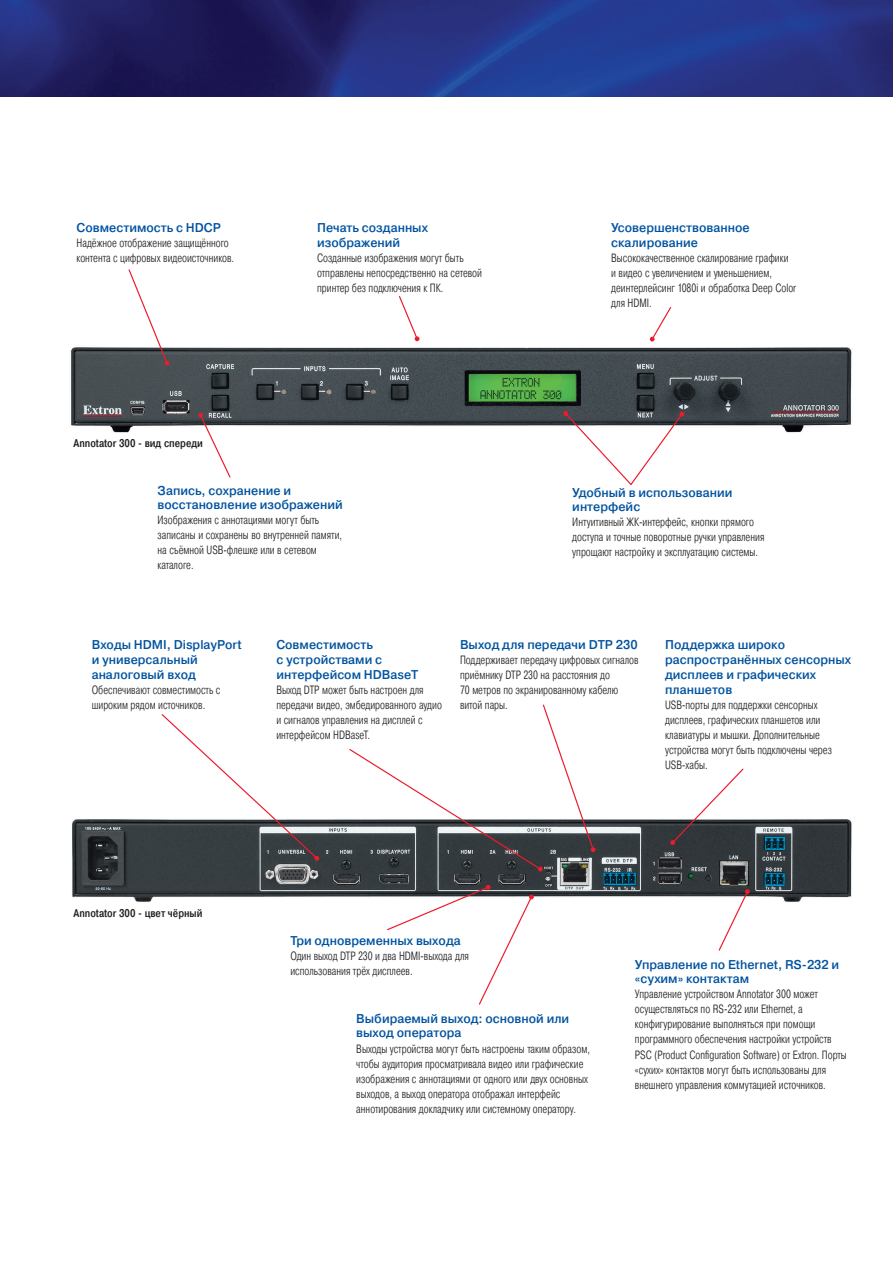
<style>
.page{position:relative;width:893px;height:1263px;background:#fff}
.page>*{position:absolute;margin:0;border:0;box-sizing:border-box;transform-origin:0 0}
.callout_header{font:500 12.75px/14.7px "Pragmatica";color:#0153a0;scale:.95 1}
.callout_bodycopy{font:300 12px/15px "Pragmatica Cond";color:#231f20;scale:.9 1}
.t1{font:500 11.25px "Pragmatica Cond";color:#231f20}
</style>
<div class="page">
<img style="left:0;top:0;width:893px;height:96px">
<img style="left:71px;top:347px;width:781px;height:86px">
<svg style="left:128px;top:269px;width:41px;height:96px"></svg>
<svg style="left:198px;top:413px;width:34px;height:65px"></svg>
<svg style="left:563px;top:411px;width:122px;height:74px"></svg>
<svg style="left:399px;top:296px;width:20px;height:45px"></svg>
<svg style="left:650px;top:307px;width:22px;height:35px"></svg>
<img style="left:72px;top:819px;width:780px;height:83px">
<svg style="left:160px;top:714px;width:159px;height:147px"></svg>
<svg style="left:348px;top:704px;width:248px;height:167px"></svg>
<svg style="left:670px;top:768px;width:75px;height:77px"></svg>
<svg style="left:386px;top:885px;width:148px;height:120px"></svg>
<svg style="left:718px;top:889px;width:32px;height:62px"></svg>
<p class="callout_header" style="left:77px;top:220px;width:153px">Совместимость с HDCP</p>
<p class="callout_bodycopy" style="left:77px;top:236px;width:177px">Надёжное отображение защищённого контента с цифровых видеоисточников.</p>
<p class="t1" style="left:73px;top:436px;width:131px">Annotator 300 - вид спереди</p>
<p class="callout_header" style="left:317px;top:220px;width:118px">Печать созданных изображений</p>
<p class="callout_bodycopy" style="left:317px;top:250px;width:185px">Созданные изображения могут быть отправлены непосредственно на сетевой принтер без подключения к ПК.</p>
<p class="callout_header" style="left:158px;top:483px;width:196px">Запись, сохранение и восстановление изображений</p>
<p class="callout_bodycopy" style="left:158px;top:513px;width:207px">Изображения с аннотациями могут быть записаны и сохранены во внутренней памяти, на съёмной USB-флешке или в сетевом каталоге.</p>
<p class="callout_header" style="left:611px;top:220px;width:147px">Усовершенствованное скалирование</p>
<p class="callout_bodycopy" style="left:611px;top:250px;width:207px">Высококачественное скалирование графики и видео с увеличением и уменьшением, деинтерлейсинг 1080i и обработка Deep Color для HDMI.</p>
<p class="callout_header" style="left:572px;top:485px;width:170px">Удобный в использовании интерфейс</p>
<p class="callout_bodycopy" style="left:572px;top:515px;width:215px">Интуитивный ЖК-интерфейс, кнопки прямого доступа и точные поворотные ручки управления упрощают настройку и эксплуатацию системы.</p>
<p class="callout_header" style="left:92px;top:637px;width:159px">Входы HDMI, DisplayPort и универсальный аналоговый вход</p>
<p class="callout_bodycopy" style="left:92px;top:682px;width:145px">Обеспечивают совместимость с широким рядом источников.</p>
<p class="callout_header" style="left:276px;top:637px;width:151px">Совместимость<br>с устройствами с интерфейсом HDBaseT</p>
<p class="callout_bodycopy" style="left:276px;top:682px;width:185px">Выход DTP может быть настроен для передачи видео, эмбедированного аудио и сигналов управления на дисплей с интерфейсом HDBaseT.</p>
<p class="callout_header" style="left:460px;top:637px;width:188px">Выход для передачи DTP 230</p>
<p class="callout_bodycopy" style="left:460px;top:653px;width:200px">Поддерживает передачу цифровых сигналов приёмнику DTP 230 на расстояния до<br>70 метров по экранированному кабелю витой пары.</p>
<p class="callout_header" style="left:665px;top:637px;width:197px">Поддержка широко распространённых сенсорных дисплеев и графических планшетов</p>
<p class="callout_bodycopy" style="left:665px;top:697px;width:187px">USB-порты для поддержки сенсорных дисплеев, графических планшетов или клавиатуры и мышки. Дополнительные устройства могут быть подключены через<br>USB-хабы.</p>
<p class="t1" style="left:73px;top:906px;width:131px">Annotator 300 - цвет чёрный</p>
<p class="callout_header" style="left:290px;top:933px;width:181px">Три одновременных выхода</p>
<p class="callout_bodycopy" style="left:290px;top:948px;width:200px">Один выход DTP 230 и два HDMI-выхода для использования трёх дисплеев.</p>
<p class="callout_header" style="left:356px;top:1011px;width:226px">Выбираемый выход: основной или выход оператора</p>
<p class="callout_bodycopy" style="left:356px;top:1041px;width:261px">Выходы устройства могут быть настроены таким образом, чтобы аудитория просматривала видео или графические изображения с аннотациями от одного или двух основных выходов, а выход оператора отображал интерфейс аннотирования докладчику или системному оператору.</p>
<p class="callout_header" style="left:635px;top:957px;width:217px">Управление по Ethernet, RS-232 и «сухим» контактам</p>
<p class="callout_bodycopy" style="left:635px;top:987px;width:237px">Управление устройством Annotator 300 может осуществляться по RS-232 или Ethernet, а конфигурирование выполняться при помощи программного обеспечения настройки устройств PSC (Product Configuration Software) от Extron. Порты «сухих» контактов могут быть использованы для внешнего управления коммутацией источников.</p>
</div>
